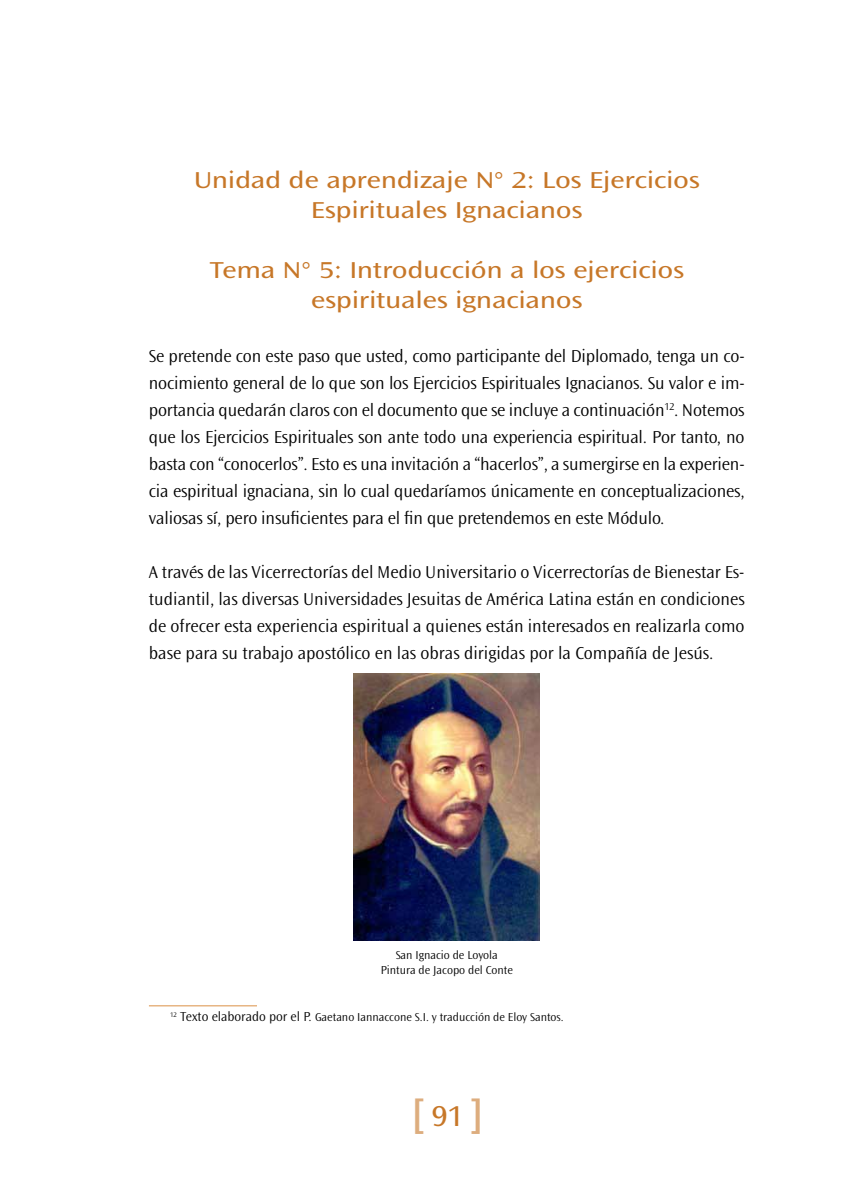
<style>
.page{position:relative;width:851px;height:1191px;background:#fff}
.page>*{position:absolute;margin:0;border:0;box-sizing:border-box;transform-origin:0 0}
.t1{font:700 semi-expanded 36px "Ocean Sans Std";color:#ddad7e}
.t2{font:expanded 24px/30px "Ocean Sans Std";letter-spacing:.01em;color:#c77728;text-align:center}
.t3{font:300 18px/27px "Ocean Sans Std";letter-spacing:-.01em;color:#000;text-align:justify}
.t4{font:300 12px/15px "Ocean Sans Std";color:#000;text-align:center}
.s1{font-size:13.5px}
.s2{font-weight:400;font-size:30px;color:#c77728}
</style>
<div class="page">
<hr style="left:149px;top:1005px;width:108px;height:1px;background:#db9146">
<img style="left:354px;top:673px;width:185px;height:267px">
<h2 class="t2" style="left:194px;top:165px;width:507px">Unidad de aprendizaje N° 2: Los Ejercicios<br>Espirituales Ignacianos</h2>
<h2 class="t2" style="left:210px;top:255px;width:475px">Tema N° 5: Introducción a los ejercicios espirituales ignacianos</h2>
<p class="t3" style="left:149px;top:342px;width:597px">Se pretende con este paso que usted, como participante del Diplomado, tenga un co&shy;nocimiento general de lo que son los Ejercicios Espirituales Ignacianos. Su valor e im&shy;portancia quedarán claros con el documento que se incluye a continuación<sup>12</sup>. Notemos que los Ejercicios Espirituales son ante todo una experiencia espiritual. Por tanto, no basta con “conocerlos”. Esto es una invitación a “hacerlos”, a sumergirse en la experien&shy;cia espiritual ignaciana, sin lo cual quedaríamos únicamente en conceptualizaciones, valiosas sí, pero insuficientes para el fin que pretendemos en este Módulo.</p>
<p class="t3" style="left:149px;top:558px;width:597px">A través de las Vicerrectorías del Medio Universitario o Vicerrectorías de Bienestar Es&shy;tudiantil, las diversas Universidades Jesuitas de América Latina están en condiciones de ofrecer esta experiencia espiritual a quienes están interesados en realizarla como base para su trabajo apostólico en las obras dirigidas por la Compañía de Jesús.</p>
<p class="t4" style="left:380px;top:947px;width:134px">San Ignacio de Loyola<br>Pintura de Jacopo del Conte</p>
<p class="t4" style="left:170px;top:1009px;width:395px"><sup>12</sup> <span class="s1">Texto elaborado por el P.</span> Gaetano Iannaccone S.I. y traducción de Eloy Santos.</p>
<h1 class="t1" style="left:412px;top:1094px;width:71px">[<span class="s2">91</span>]</h1>
</div>
